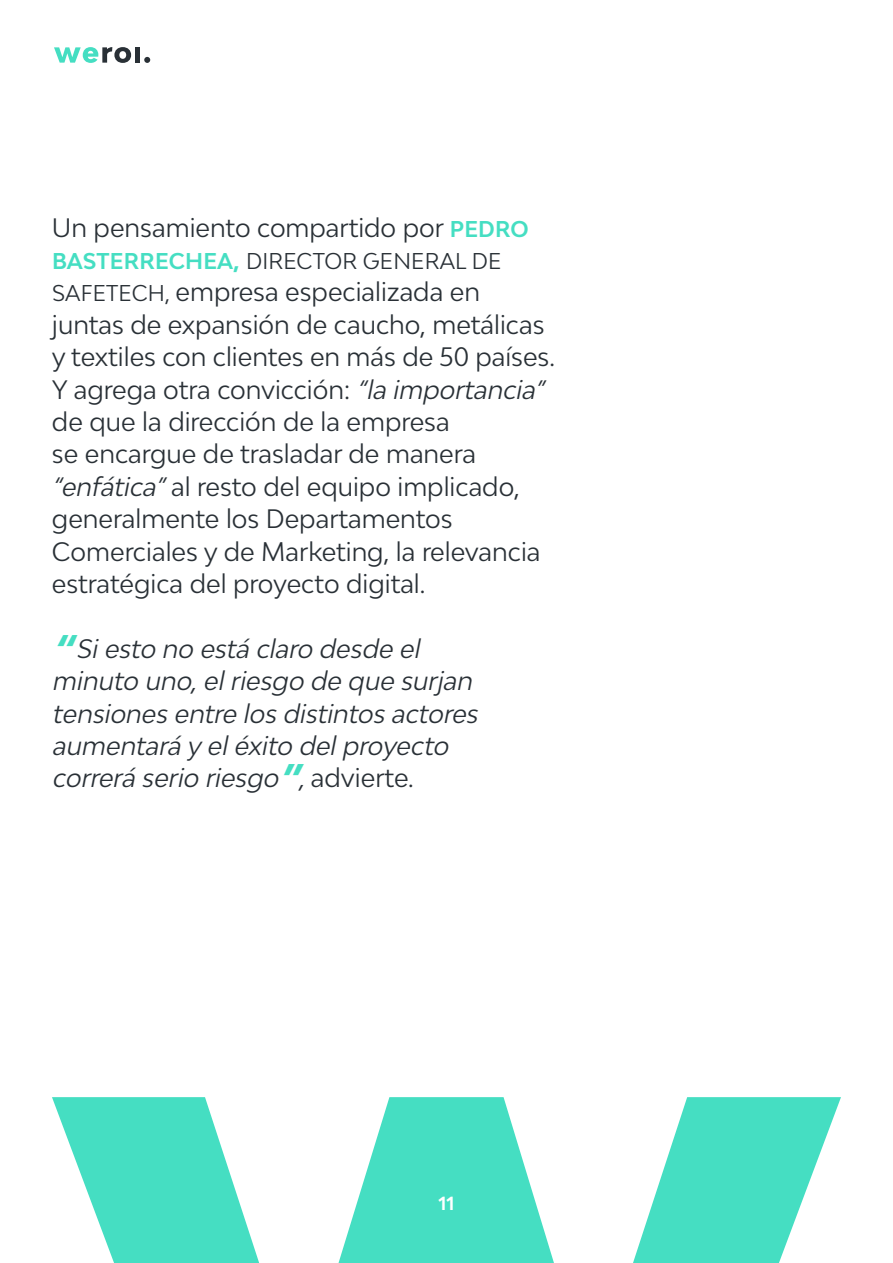
<style>
.page{position:relative;width:893px;height:1263px;background:#fff}
.page>*{position:absolute;margin:0;border:0;box-sizing:border-box;transform-origin:0 0}
.t1{font:25.2px/32.4px "Bw Modelica";color:#293036}
.t2{font:italic 25.2px/32.4px "Bw Modelica";color:#293036}
.t3{font:21.6px "Bw Modelica";letter-spacing:.01em;color:#293036}
.t4{font:700 18px "Bw Modelica";color:#fff}
.s1{font-weight:700;font-size:21.6px;color:#45dec2}
.s2{font-weight:700;color:#45dec2}
.s3{font-size:21.6px}
.s4{font-style:italic}
.s5{font-weight:700;font-size:43.2px;color:#45dec2}
.s6{font-style:normal}
</style>
<div class="page">
<svg style="left:54px;top:47px;width:77px;height:16px"></svg>
<div style="left:135px;top:47px;width:5px;height:16px;background:#293036"></div>
<svg style="left:144px;top:57px;width:6px;height:6px"></svg>
<svg style="left:52px;top:1097px;width:789px;height:166px;fill:#45dec2"></svg>
<p class="t1" style="left:52px;top:210px;width:478px">Un pensamiento compartido por <span class="s1">PEDRO</span></p>
<p class="t3" style="left:52px;top:247px;width:451px"><span class="s2">BASTERRECHEA,</span> DIRECTOR GENERAL DE</p>
<p class="t1" style="left:52px;top:275px;width:504px"><span class="s3">SAFETECH,</span> empresa especializada en juntas de expansión de caucho, metálicas y textiles con clientes en más de 50 países.<br>Y agrega otra convicción: <span class="s4">“la importancia” </span>de que la dirección de la empresa<br>se encargue de trasladar de manera <span class="s4">“enfática”</span>al resto del equipo implicado, generalmente los Departamentos Comerciales y de Marketing, la relevancia estratégica del proyecto digital.</p>
<p class="t2" style="left:52px;top:632px;width:433px"><span class="s5">“</span>Siesto no está claro desde el minuto uno,elriesgo de que surjan tensiones entre los distintos actores aumentará y eléxito delproyecto correrá serio riesgo<span class="s5">”</span>,<span class="s6">a d v i e rt e .</span></p>
<p class="t4" style="left:439px;top:1191px;width:17px">11</p>
</div>
